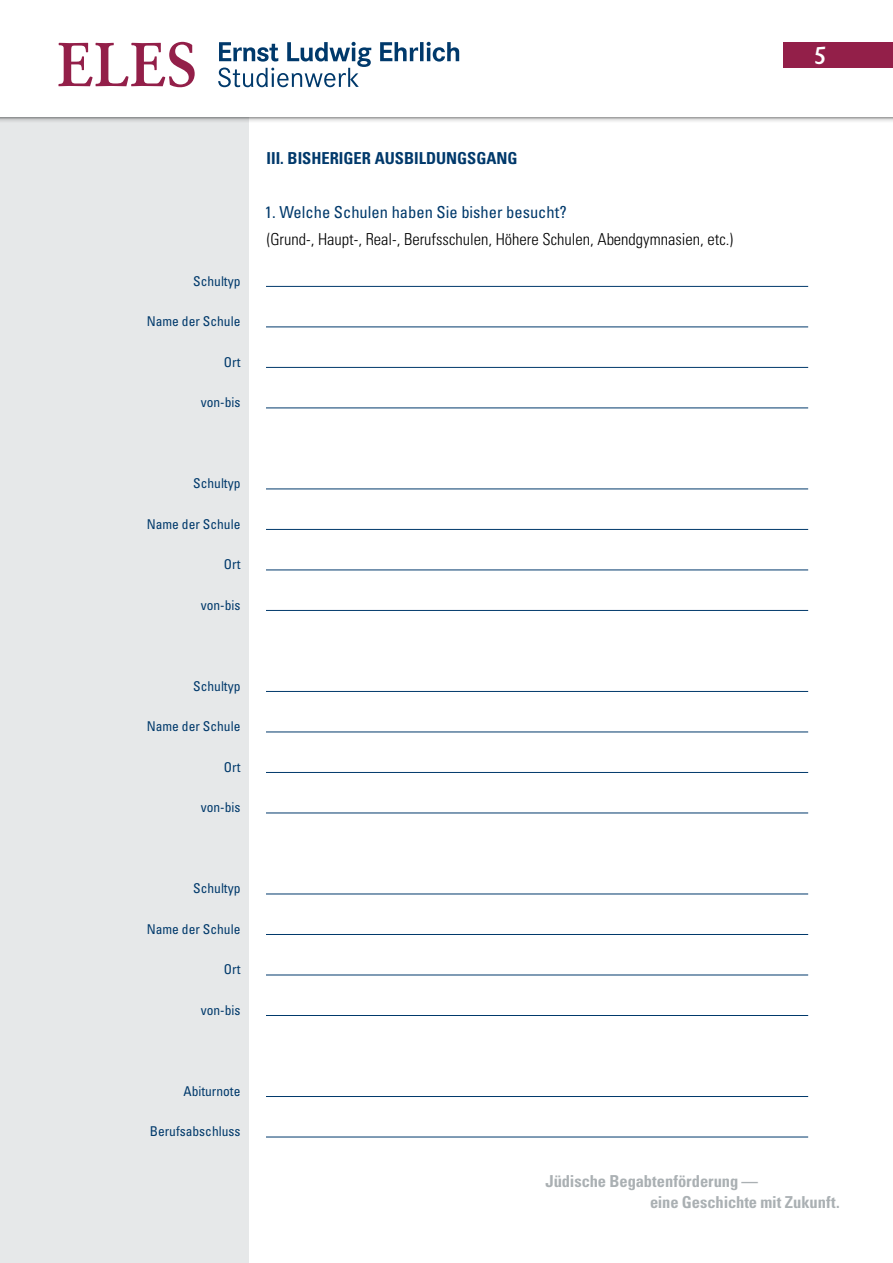
<style>
.page{position:relative;width:893px;height:1263px;background:#fff}
.page>*{position:absolute;margin:0;border:0;box-sizing:border-box;transform-origin:0 0}
.t1{font:italic 600 24px "Novel Sans Pro";color:#fff}
.t2{font:300 condensed 16.5px "Univers";color:#000}
.t3{font:700 condensed 16.5px/21px "Univers";letter-spacing:-.005em;color:#aab0b3}
.t4{font:condensed 16.5px "Univers";color:#00396b}
.t5{font:700 condensed 16.5px "Univers";color:#00396b}
.t6{font:condensed 13.5px "Univers";color:#00396b}
</style>
<div class="page">
<div style="left:0;top:97px;width:249px;height:1166px;background:#e6e8e9"></div>
<div style="left:0;top:0;width:893px;height:123px;background:#000;opacity:.35"></div>
<div style="left:0;top:0;width:893px;height:117px;background:#fff"></div>
<svg style="left:58px;top:42px;width:137px;height:45px"></svg>
<svg style="left:218px;top:42px;width:241px;height:45px"></svg>
<div style="left:783px;top:42px;width:110px;height:26px;background:#931f49"></div>
<hr style="left:266px;top:286px;width:542px;height:1px;background:#00396b">
<hr style="left:266px;top:326px;width:542px;height:1px;background:#00396b">
<hr style="left:266px;top:367px;width:542px;height:1px;background:#00396b">
<hr style="left:266px;top:407px;width:542px;height:1px;background:#00396b">
<hr style="left:266px;top:488px;width:542px;height:1px;background:#00396b">
<hr style="left:266px;top:529px;width:542px;height:1px;background:#00396b">
<hr style="left:266px;top:569px;width:542px;height:1px;background:#00396b">
<hr style="left:266px;top:610px;width:542px;height:1px;background:#00396b">
<hr style="left:266px;top:691px;width:542px;height:1px;background:#00396b">
<hr style="left:266px;top:731px;width:542px;height:1px;background:#00396b">
<hr style="left:266px;top:772px;width:542px;height:1px;background:#00396b">
<hr style="left:266px;top:812px;width:542px;height:1px;background:#00396b">
<hr style="left:266px;top:893px;width:542px;height:1px;background:#00396b">
<hr style="left:266px;top:934px;width:542px;height:1px;background:#00396b">
<hr style="left:266px;top:974px;width:542px;height:1px;background:#00396b">
<hr style="left:266px;top:1015px;width:542px;height:1px;background:#00396b">
<hr style="left:266px;top:1096px;width:542px;height:1px;background:#00396b">
<hr style="left:266px;top:1136px;width:542px;height:1px;background:#00396b">
<h1 class="t1" style="left:813px;top:38px;width:15px">5</h1>
<p class="t6" style="left:193px;top:272px;width:49px">Schultyp</p>
<p class="t6" style="left:147px;top:313px;width:95px">Name der Schule</p>
<p class="t6" style="left:224px;top:353px;width:18px">Ort</p>
<p class="t6" style="left:201px;top:394px;width:41px">von-bis</p>
<p class="t5" style="left:267px;top:148px;width:253px">III. BISHERIGER AUSBILDUNGSGANG</p>
<p class="t4" style="left:265px;top:202px;width:303px">1. Welche Schulen haben Sie bisher besucht?</p>
<p class="t2" style="left:267px;top:229px;width:468px">(Grund-, Haupt-, Real-, Berufsschulen, Höhere Schulen, Abendgymnasien, etc.)</p>
<p class="t6" style="left:193px;top:475px;width:49px">Schultyp</p>
<p class="t6" style="left:147px;top:515px;width:95px">Name der Schule</p>
<p class="t6" style="left:224px;top:556px;width:18px">Ort</p>
<p class="t6" style="left:201px;top:596px;width:41px">von-bis</p>
<p class="t6" style="left:193px;top:677px;width:49px">Schultyp</p>
<p class="t6" style="left:147px;top:718px;width:95px">Name der Schule</p>
<p class="t6" style="left:224px;top:758px;width:18px">Ort</p>
<p class="t6" style="left:201px;top:799px;width:41px">von-bis</p>
<p class="t6" style="left:193px;top:880px;width:49px">Schultyp</p>
<p class="t6" style="left:147px;top:920px;width:95px">Name der Schule</p>
<p class="t6" style="left:224px;top:961px;width:18px">Ort</p>
<p class="t6" style="left:201px;top:1001px;width:41px">von-bis</p>
<p class="t6" style="left:183px;top:1082px;width:58px">Abiturnote</p>
<p class="t6" style="left:150px;top:1123px;width:92px">Berufsabschluss</p>
<p class="t3" style="left:650px;top:1170px;width:191px;text-indent:-105px">Jüdische Begabtenförderung —<br>eine Geschichte mit Zukunft.</p>
</div>
